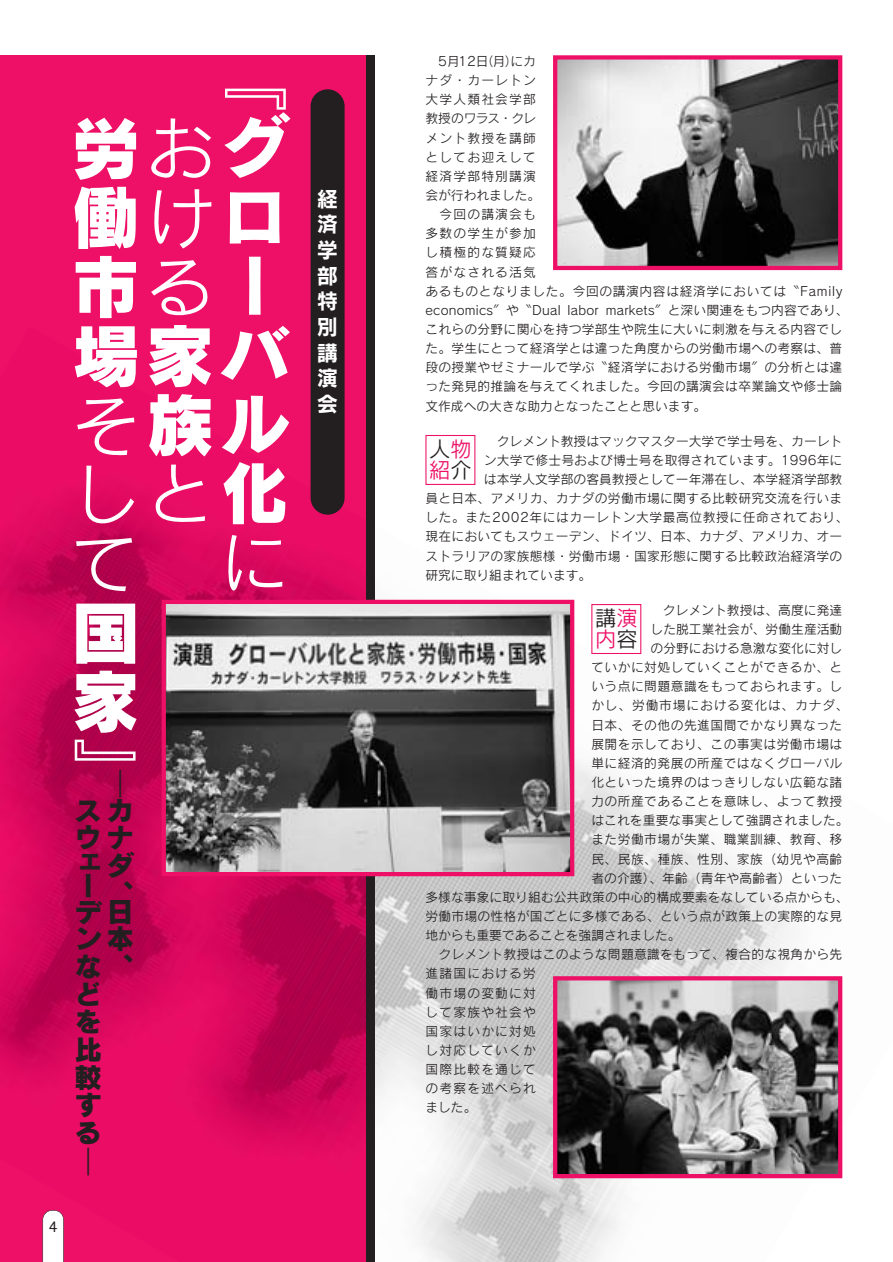
<style>
.page{position:relative;width:893px;height:1262px;background:#fff}
.page>*{position:absolute;margin:0;border:0;box-sizing:border-box;transform-origin:0 0}
.t1{font:69.15px/69.2px "Rodin CID EB";color:#fff;text-align:justify}
.t2{font:69.15px/67.8px "Rodin CID M";color:#fff;text-align:right}
.t3{font:27.6px/27.6px "Rodin CID EB";letter-spacing:.155em;color:#231f20;text-align:justify}
.t4{font:27.6px "Rodin CID M";color:#231f20}
.t5{font:21.3px/25.7px "Rodin CID B";color:#fff;text-align:justify}
.t6{font:21.3px/21.3px "Rodin CID M";color:#231f20}
.t7{font:13.8px "Monaco";color:#231f20}
.t8{font:12.75px "Rodin CID M";letter-spacing:.02em;color:#231f20}
.t9{font:12.75px "Rodin CID M";letter-spacing:.04em;color:#231f20}
.t10{font:12.75px "Rodin CID M";letter-spacing:.095em;color:#231f20}
.t11{font:12.75px "Rodin CID M";color:#231f20}
.t12{font:12.75px "Rodin CID M";letter-spacing:.05em;color:#231f20}
.t13{font:12.75px "Rodin CID M";letter-spacing:.045em;color:#231f20}
.t14{font:12.75px "Rodin CID M";letter-spacing:.065em;color:#231f20}
.t15{font:12.75px "Rodin CID M";letter-spacing:-.035em;color:#231f20}
.s1{font-family:"Rodin CID M"}
.s2{font-family:"Rodin CID EB"}
.s3{color:#ed1066}
</style>
<div class="page">
<img style="left:374px;top:327px;width:469px;height:934px">
<div style="left:0;top:55px;width:374px;height:1206px;background:#ed1066"></div>
<img style="left:0;top:327px;width:366px;height:934px">
<div style="left:366px;top:55px;width:8px;height:1206px;background:#231f20"></div>
<svg style="left:43px;top:1210px;width:21px;height:51px"></svg>
<div style="left:310px;top:89px;width:34px;height:425px;background:#231f20;border-radius:17px"></div>
<div style="left:591px;top:604px;width:50px;height:50px;border:1px solid #ed1066"></div>
<div style="left:425px;top:435px;width:50px;height:50px;border:1px solid #ed1066"></div>
<img style="left:167px;top:605px;width:402px;height:266px">
<div style="left:162px;top:600px;width:412px;height:276px;border:4px solid #ed1066"></div>
<img style="left:558px;top:60px;width:279px;height:205px">
<div style="left:553px;top:55px;width:289px;height:215px;border:4px solid #ed1066"></div>
<img style="left:558px;top:981px;width:279px;height:192px">
<div style="left:553px;top:976px;width:289px;height:202px;border:4px solid #ed1066"></div>
<h1 class="t2" style="left:220px;top:54px;width:71px">『</h1>
<h1 class="t1" style="left:71px;top:123px;width:219px">労<span class="s1">お</span>グ働<span class="s1">け</span>ロ市<span class="s1">る</span>ー場家バ<span class="s1">そ</span>族ル</h1>
<h1 class="t2" style="left:71px;top:470px;width:219px">しと<span class="s2">化</span>に</h1>
<h1 class="t2" style="left:71px;top:539px;width:71px">て</h1>
<h1 class="t1" style="left:71px;top:607px;width:71px">国家</h1>
<h1 class="t2" style="left:71px;top:746px;width:71px">』</h1>
<h2 class="t4" style="left:106px;top:772px;width:29px">―</h2>
<h2 class="t3" style="left:74px;top:800px;width:61px;text-align:right">スカウナダ、</h2>
<h2 class="t3" style="left:74px;top:901px;width:61px">デ日ン本な、</h2>
<h2 class="t3" style="left:74px;top:853px;width:29px;line-height:23.9px">ェー</h2>
<h2 class="t3" style="left:74px;top:984px;width:29px">どを比較する</h2>
<h2 class="t4" style="left:74px;top:1149px;width:29px">―</h2>
<p class="t7" style="left:49px;top:1220px;width:10px">4</p>
<h3 class="t5" style="left:317px;top:189px;width:23px">経済学部特別講演会</h3>
<p class="t8" style="left:438px;top:56px;width:99px">5月12日（月）にカ</p>
<p class="t8" style="left:425px;top:76px;width:112px">ナダ・カーレトン</p>
<p class="t10" style="left:425px;top:95px;width:112px">大学人類社会学部</p>
<p class="t15" style="left:425px;top:114px;width:112px">教授のワラス・クレ</p>
<p class="t10" style="left:425px;top:133px;width:112px">メント教授を講師</p>
<p class="t10" style="left:425px;top:152px;width:112px">としてお迎えして</p>
<p class="t10" style="left:425px;top:171px;width:112px">経済学部特別講演</p>
<p class="t11" style="left:425px;top:190px;width:116px">会が行われました。</p>
<p class="t10" style="left:439px;top:209px;width:98px">今回の講演会も</p>
<p class="t10" style="left:425px;top:229px;width:112px">多数の学生が参加</p>
<p class="t10" style="left:425px;top:248px;width:112px">し積極的な質疑応</p>
<p class="t10" style="left:425px;top:267px;width:112px">答がなされる活気</p>
<p class="t12" style="left:425px;top:286px;width:418px">あるものとなりました。今回の講演内容は経済学においては〝Family</p>
<p class="t8" style="left:425px;top:305px;width:425px">economics〟や〝Dual labor markets〟と深い関連をもつ内容であり、</p>
<p class="t8" style="left:425px;top:324px;width:418px">これらの分野に関心を持つ学部生や院生に大いに刺激を与える内容でし</p>
<p class="t8" style="left:425px;top:343px;width:418px">た。学生にとって経済学とは違った角度からの労働市場への考察は、普</p>
<p class="t8" style="left:425px;top:363px;width:418px">段の授業やゼミナールで学ぶ〝経済学における労働市場〟の分析とは違</p>
<p class="t8" style="left:425px;top:382px;width:418px">った発見的推論を与えてくれました。今回の講演会は卒業論文や修士論</p>
<p class="t11" style="left:425px;top:401px;width:282px">文作成への大きな助力となったことと思います。</p>
<p class="t8" style="left:497px;top:436px;width:347px">クレメント教授はマックマスター大学で学士号を、カーレト</p>
<p class="t8" style="left:484px;top:455px;width:360px">ン大学で修士号および博士号を取得されています。1996年に</p>
<p class="t8" style="left:484px;top:474px;width:360px">は本学人文学部の客員教授として一年滞在し、本学経済学部教</p>
<p class="t8" style="left:425px;top:493px;width:418px">員と日本、アメリカ、カナダの労働市場に関する比較研究交流を行いま</p>
<p class="t13" style="left:425px;top:512px;width:425px">した。また2002年にはカーレトン大学最高位教授に任命されており、</p>
<p class="t8" style="left:425px;top:532px;width:418px">現在においてもスウェーデン、ドイツ、日本、カナダ、アメリカ、オー</p>
<p class="t8" style="left:425px;top:551px;width:418px">ストラリアの家族態様・労働市場・国家形態に関する比較政治経済学の</p>
<p class="t11" style="left:425px;top:570px;width:167px">研究に取り組まれています。</p>
<p class="t8" style="left:662px;top:605px;width:181px">クレメント教授は、高度に発達</p>
<p class="t11" style="left:650px;top:624px;width:193px">した脱工業社会が、労働生産活動</p>
<p class="t11" style="left:650px;top:643px;width:193px">の分野における急激な変化に対し</p>
<p class="t9" style="left:591px;top:662px;width:252px">ていかに対処していくことができるか、と</p>
<p class="t9" style="left:591px;top:681px;width:252px">いう点に問題意識をもっておられます。し</p>
<p class="t14" style="left:591px;top:701px;width:259px">かし、労働市場における変化は、カナダ、</p>
<p class="t9" style="left:591px;top:720px;width:252px">日本、その他の先進国間でかなり異なった</p>
<p class="t9" style="left:591px;top:739px;width:252px">展開を示しており、この事実は労働市場は</p>
<p class="t9" style="left:591px;top:758px;width:252px">単に経済的発展の所産ではなくグローバル</p>
<p class="t9" style="left:591px;top:777px;width:252px">化といった境界のはっきりしない広範な諸</p>
<p class="t9" style="left:591px;top:796px;width:252px">力の所産であることを意味し、よって教授</p>
<p class="t8" style="left:591px;top:815px;width:259px">はこれを重要な事実として強調されました。</p>
<p class="t9" style="left:591px;top:835px;width:252px">また労働市場が失業、職業訓練、教育、移</p>
<p class="t9" style="left:591px;top:854px;width:252px">民、民族、種族、性別、家族（幼児や高齢</p>
<p class="t8" style="left:591px;top:873px;width:252px">者の介護）、年齢（青年や高齢者）といった</p>
<p class="t8" style="left:425px;top:892px;width:425px">多様な事象に取り組む公共政策の中心的構成要素をなしている点からも、</p>
<p class="t8" style="left:425px;top:911px;width:418px">労働市場の性格が国ごとに多様である、という点が政策上の実際的な見</p>
<p class="t11" style="left:425px;top:930px;width:257px">地からも重要であることを強調されました。</p>
<p class="t8" style="left:438px;top:949px;width:405px">クレメント教授はこのような問題意識をもって、複合的な視角から先</p>
<p class="t10" style="left:425px;top:968px;width:112px">進諸国における労</p>
<p class="t10" style="left:425px;top:988px;width:112px">働市場の変動に対</p>
<p class="t10" style="left:425px;top:1007px;width:112px">して家族や社会や</p>
<p class="t10" style="left:425px;top:1026px;width:112px">国家はいかに対処</p>
<p class="t10" style="left:425px;top:1045px;width:112px">し対応していくか</p>
<p class="t10" style="left:425px;top:1064px;width:112px">国際比較を通じて</p>
<p class="t10" style="left:425px;top:1083px;width:112px">の考察を述べられ</p>
<p class="t8" style="left:425px;top:1102px;width:53px">ました。</p>
<h3 class="t6" style="left:429px;top:441px;width:44px">人<span class="s3">物紹</span>介</h3>
<h3 class="t6" style="left:595px;top:610px;width:44px">講<span class="s3">演内</span>容</h3>
</div>
